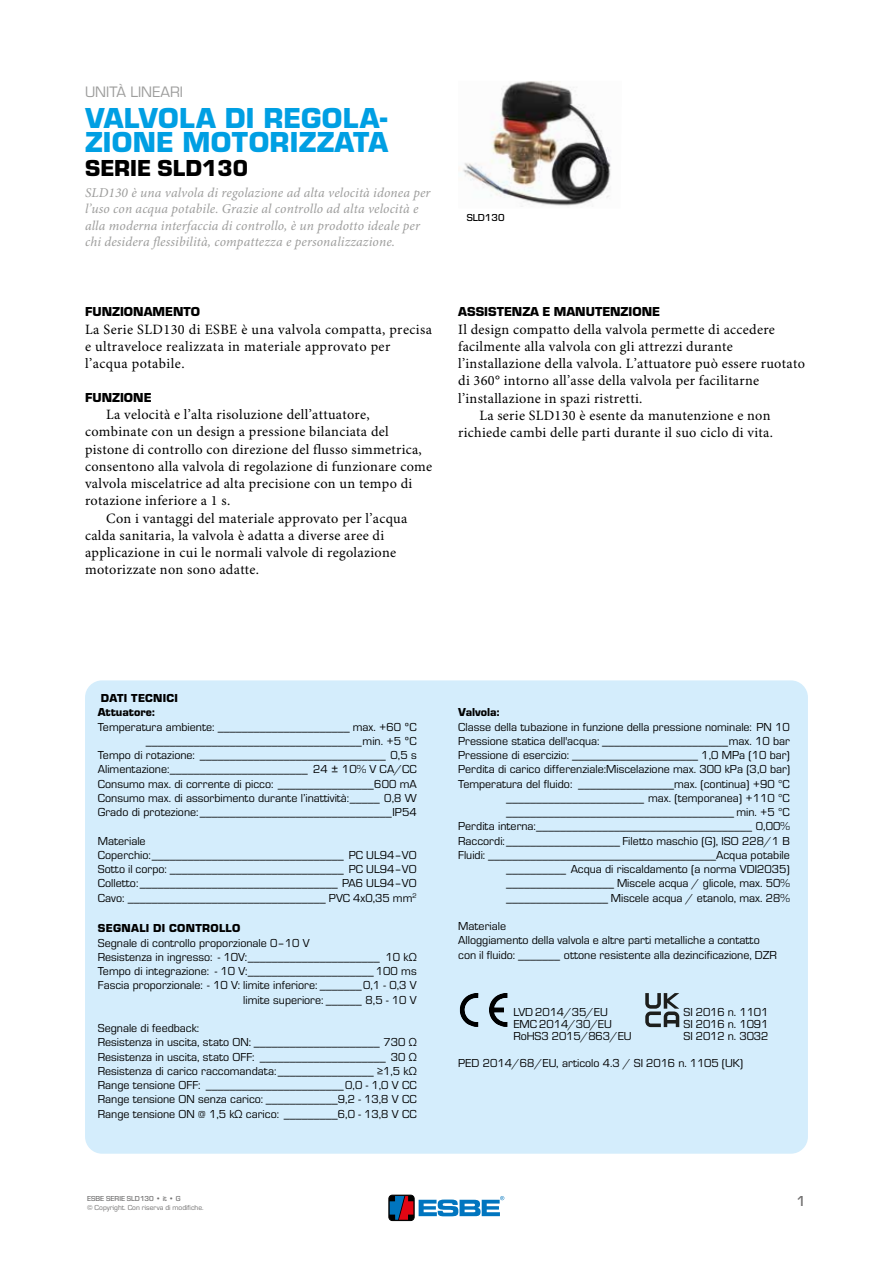
<style>
.page{position:relative;width:893px;height:1263px;background:#fff}
.page>*{position:absolute;margin:0;border:0;box-sizing:border-box;transform-origin:0 0}
.t1{font:700 30px/24px "ESBE Eurostile";letter-spacing:.01em;color:#009fe3}
.t2{font:700 24px "ESBE Eurostile";color:#000}
.t3{font:15.75px "ESBE Eurostile";color:#9d9d9c}
.t4{font:500 15px "ESBE Eurostile";color:#706f6f}
.t5{font:14.25px/17.2px "Minion Pro";letter-spacing:.02em;color:#000}
.t6{font:italic 13.5px/16.5px "Minion Pro";letter-spacing:.01em;color:#9d9d9c}
.t7{font:700 13.5px "ESBE Eurostile";color:#000}
.t8{font:12px/14.2px "ESBE Eurostile";color:#000}
.t9{font:700 12px/14.2px "ESBE Eurostile";letter-spacing:.025em;color:#000}
.t10{font:700 12px "ESBE Eurostile";color:#000}
.t11{font:500 10.5px "ESBE Eurostile";color:#000}
.t12{font:7.5px "ESBE Eurostile";color:#706f6f}
.t13{font:500 7.5px "ESBE Eurostile";color:#706f6f}
</style>
<div class="page">
<img style="left:458px;top:81px;width:153px;height:126px">
<div style="left:85px;top:680px;width:723px;height:474px;background:#d4edfc;border-radius:17px"></div>
<svg style="left:460px;top:993px;width:18px;height:34px"></svg>
<svg style="left:489px;top:993px;width:19px;height:34px"></svg>
<svg style="left:645px;top:993px;width:34px;height:34px"></svg>
<div style="left:389px;top:1195px;width:25px;height:25px;border:1px solid #000;border-radius:4px"></div>
<svg style="left:390px;top:1196px;width:23px;height:24px"></svg>
<svg style="left:419px;top:1196px;width:85px;height:20px"></svg>
<h3 class="t3" style="left:85px;top:83px;width:99px">UNITÀ LINEARI</h3>
<h1 class="t1" style="left:85px;top:107px;width:305px">VALVOLA DI REGOLA-<br>ZIONE MOTORIZZATA</h1>
<h2 class="t2" style="left:85px;top:155px;width:165px">SERIE SLD130</h2>
<p class="t6" style="left:85px;top:185px;width:347px">SLD130 è una valvola di regolazione ad alta velocità idonea per l’uso con acqua potabile. Grazie al controllo ad alta velocità e alla moderna interfaccia di controllo, è un prodotto ideale per chi desidera flessibilità, compattezza e personalizzazione.</p>
<p class="t7" style="left:85px;top:304px;width:117px">FUNZIONAMENTO</p>
<p class="t5" style="left:85px;top:321px;width:349px">La Serie SLD130 di ESBE è una valvola compatta, precisa e ultraveloce realizzata in materiale approvato per l’acqua potabile.</p>
<p class="t7" style="left:85px;top:390px;width:68px">FUNZIONE</p>
<p class="t5" style="left:106px;top:406px;width:265px">La velocità e l’alta risoluzione dell’attuatore,</p>
<p class="t5" style="left:85px;top:424px;width:305px">combinate con un design a pressione bilanciata del</p>
<p class="t5" style="left:85px;top:441px;width:338px">pistone di controllo con direzione del flusso simmetrica,</p>
<p class="t5" style="left:85px;top:458px;width:349px">consentono alla valvola di regolazione di funzionare come</p>
<p class="t5" style="left:85px;top:475px;width:329px">valvola miscelatrice ad alta precisione con un tempo di</p>
<p class="t5" style="left:85px;top:493px;width:147px">rotazione inferiore a 1 s.</p>
<p class="t5" style="left:106px;top:510px;width:303px">Con i vantaggi del materiale approvato per l’acqua</p>
<p class="t5" style="left:85px;top:527px;width:301px">calda sanitaria, la valvola è adatta a diverse aree di</p>
<p class="t5" style="left:85px;top:544px;width:313px">applicazione in cui le normali valvole di regolazione</p>
<p class="t5" style="left:85px;top:562px;width:176px">motorizzate non sono adatte.</p>
<p class="t11" style="left:467px;top:211px;width:39px">SLD130</p>
<p class="t7" style="left:458px;top:304px;width:203px">ASSISTENZA E MANUTENZIONE</p>
<p class="t5" style="left:458px;top:321px;width:318px">Il design compatto della valvola permette di accedere</p>
<p class="t5" style="left:458px;top:338px;width:276px">facilmente alla valvola con gli attrezzi durante</p>
<p class="t5" style="left:458px;top:355px;width:348px">l’installazione della valvola. L’attuatore può essere ruotato</p>
<p class="t5" style="left:458px;top:373px;width:303px">di 360° intorno all’asse della valvola per facilitarne</p>
<p class="t5" style="left:458px;top:390px;width:186px">l’installazione in spazi ristretti.</p>
<p class="t5" style="left:479px;top:407px;width:293px">La serie SLD130 è esente da manutenzione e non</p>
<p class="t5" style="left:458px;top:424px;width:316px">richiede cambi delle parti durante il suo ciclo di vita.</p>
<p class="t9" style="left:98px;top:691px;width:82px">DATI TECNICI<br>Attuatore:</p>
<p class="t8" style="left:98px;top:720px;width:320px;text-align:right">Temperatura ambiente: ______________________ max. +60 ºC ____________________________________min. +5 ºC<br>Tempo di rotazione: _______________________________ 0,5 s Alimentazione:_______________________ 24 ± 10% V CA/CC Consumo max. di corrente di picco: ________________600 mA Consumo max. di assorbimento durante l’inattività:_____ 0,8 W Grado di protezione:________________________________IP54</p>
<p class="t8" style="left:98px;top:834px;width:320px">Materiale<br>Coperchio:________________________________ PC UL94–VO Sotto il corpo: _____________________________ PC UL94–VO Colletto:_________________________________ PA6 UL94–VO Cavo: _________________________________ PVC 4x0,35 mm<sup>2</sup></p>
<p class="t9" style="left:98px;top:921px;width:144px">SEGNALI DI CONTROLLO</p>
<p class="t8" style="left:98px;top:936px;width:213px">Segnale di controllo proporzionale 0–10 V</p>
<p class="t8" style="left:98px;top:950px;width:320px">Resistenza in ingresso: - 10V:______________________ 10 kΩ</p>
<p class="t8" style="left:98px;top:964px;width:320px">Tempo di integrazione: - 10 V:_____________________ 100 ms</p>
<p class="t8" style="left:98px;top:978px;width:320px">Fascia proporzionale: - 10 V: limite inferiore: _______0,1 - 0,3 V</p>
<p class="t8" style="left:243px;top:993px;width:175px">limite superiore: ______ 8,5 - 10 V</p>
<p class="t8" style="left:98px;top:1021px;width:320px">Segnale di feedback:<br>Resistenza in uscita, stato ON: _____________________ 730 Ω Resistenza in uscita, stato OFF: _____________________ 30 Ω Resistenza di carico raccomandata:________________ ≥1,5 kΩ Range tensione OFF: _______________________0,0 - 1,0 V CC Range tensione ON senza carico: ____________9,2 - 13,8 V CC Range tensione ON @ 1,5 kΩ carico: _________6,0 - 13,8 V CC</p>
<p class="t13" style="left:87px;top:1194px;width:95px">ESBE SERIE SLD130 • it • G</p>
<p class="t12" style="left:87px;top:1203px;width:118px">© Copyright. Con riserva di modifiche.</p>
<p class="t10" style="left:458px;top:706px;width:43px">Valvola:</p>
<p class="t8" style="left:458px;top:720px;width:334px;text-align:right">Classe della tubazione in funzione della pressione nominale: PN 10<br>Pressione statica dell'acqua: _____________________max. 10 bar Pressione di esercizio: _____________________ 1,0 MPa (10 bar)<br>Perdita di carico differenziale:Miscelazione max. 300 kPa (3,0 bar)<br>Temperatura del fluido: ________________max. (continua) +90 °C _______________________ max. (temporanea) +110 °C ______________________________________ min. +5 °C<br>Perdita interna:____________________________________ 0,00% Raccordi:___________________ Filetto maschio (G), ISO 228/1 B Fluidi: ______________________________________Acqua potabile __________ Acqua di riscaldamento (a norma VDI2035) __________________ Miscele acqua / glicole, max. 50% _________________ Miscele acqua / etanolo, max. 28%</p>
<p class="t8" style="left:458px;top:919px;width:320px">Materiale<br>Alloggiamento della valvola e altre parti metalliche a contatto con il fluido: _______ ottone resistente alla dezincificazione, DZR</p>
<p class="t8" style="left:513px;top:1005px;width:96px">LVD 2014/35/EU</p>
<p class="t8" style="left:684px;top:1005px;width:86px">SI 2016 n. 1101</p>
<p class="t8" style="left:513px;top:1017px;width:100px">EMC 2014/30/EU</p>
<p class="t8" style="left:684px;top:1017px;width:86px">SI 2016 n. 1091</p>
<p class="t8" style="left:513px;top:1029px;width:120px">RoHS3 2015/863/EU</p>
<p class="t8" style="left:684px;top:1029px;width:86px">SI 2012 n. 3032</p>
<p class="t8" style="left:458px;top:1056px;width:287px">PED 2014/68/EU, articolo 4.3 / SI 2016 n. 1105 (UK)</p>
<p class="t4" style="left:796px;top:1193px;width:11px">1</p>
</div>
